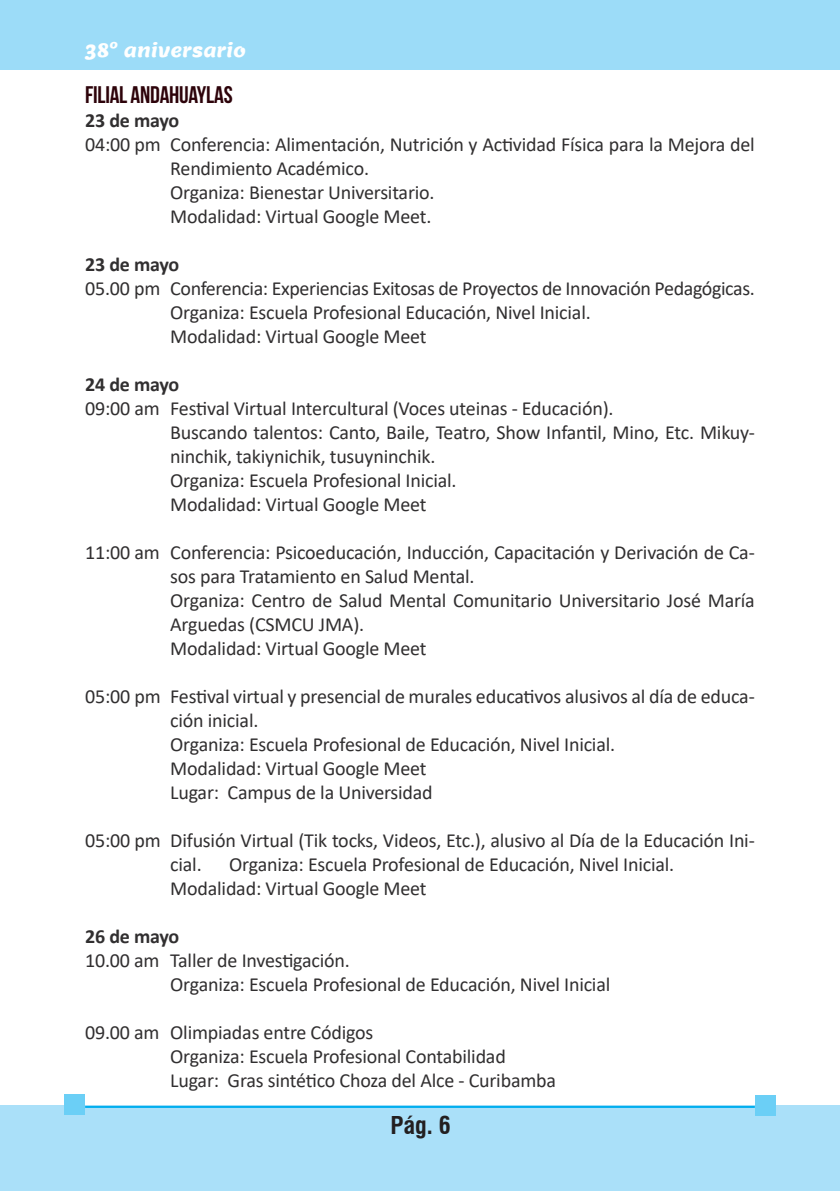
<style>
.page{position:relative;width:840px;height:1191px;background:#fff}
.page>*{position:absolute;margin:0;border:0;box-sizing:border-box;transform-origin:0 0}
.t1{font:24px "Bebas Neue";letter-spacing:-.01em;color:#2d030a}
.t2{font:700 condensed 24px "Swiss 721 BT";color:#231f20}
.t3{font:20px/24px "Calibri";letter-spacing:-.01em;color:#312f30}
.t4{font:700 20px "Calibri";letter-spacing:-.01em;color:#312f30}
.t5{font:18px "Lemon";color:#fff}
</style>
<div class="page">
<div style="left:0;top:0;width:839px;height:69px;background:#9cdcf8"></div>
<div style="left:0;top:1106px;width:839px;height:85px;background:#aae0f9"></div>
<hr style="left:85px;top:1106px;width:669px;height:2px;background:#00aeef">
<div style="left:64px;top:1094px;width:21px;height:21px;background:#6bcff6"></div>
<div style="left:754px;top:1095px;width:21px;height:21px;background:#6bcff6"></div>
<p class="t5" style="left:85px;top:38px;width:162px">38° aniversario</p>
<p class="t1" style="left:85px;top:82px;width:149px">FILIAL ANDAHUAYLAS</p>
<p class="t4" style="left:85px;top:106px;width:96px">23 de mayo</p>
<p class="t3" style="left:170px;top:132px;width:585px;text-indent:-85px">04:00 pm Conferencia: Alimentación, Nutrición y Actividad Física para la Mejora del<br>Rendimiento Académico.</p>
<p class="t3" style="left:170px;top:180px;width:266px">Organiza: Bienestar Universitario.</p>
<p class="t3" style="left:170px;top:204px;width:262px">Modalidad: Virtual Google Meet.</p>
<p class="t4" style="left:85px;top:250px;width:96px">23 de mayo</p>
<p class="t3" style="left:85px;top:276px;width:670px">05.00 pm Conferencia: Experiencias Exitosas de Proyectos de Innovación Pedagógicas.</p>
<p class="t3" style="left:170px;top:300px;width:422px">Organiza: Escuela Profesional Educación, Nivel Inicial.</p>
<p class="t3" style="left:170px;top:324px;width:258px">Modalidad: Virtual Google Meet</p>
<p class="t4" style="left:85px;top:370px;width:96px">24 de mayo</p>
<p class="t3" style="left:85px;top:396px;width:529px">09:00 am Festival Virtual Intercultural (Voces uteinas - Educación).</p>
<p class="t3" style="left:170px;top:420px;width:585px">Buscando talentos: Canto, Baile, Teatro, Show Infantil, Mino, Etc. Mikuy&shy;ninchik, takiynichik, tusuyninchik.</p>
<p class="t3" style="left:170px;top:468px;width:288px">Organiza: Escuela Profesional Inicial.</p>
<p class="t3" style="left:170px;top:492px;width:258px">Modalidad: Virtual Google Meet</p>
<p class="t3" style="left:170px;top:540px;width:585px;text-indent:-85px">11:00 am Conferencia: Psicoeducación, Inducción, Capacitación y Derivación de Ca&shy;sos para Tratamiento en Salud Mental.</p>
<p class="t3" style="left:170px;top:588px;width:585px">Organiza: Centro de Salud Mental Comunitario Universitario José María<br>Arguedas (CSMCU JMA).</p>
<p class="t3" style="left:170px;top:636px;width:258px">Modalidad: Virtual Google Meet</p>
<p class="t3" style="left:170px;top:684px;width:585px;text-indent:-85px">05:00 pm Festival virtual y presencial de murales educativos alusivos al día de educa&shy;ción inicial.</p>
<p class="t3" style="left:170px;top:732px;width:446px">Organiza: Escuela Profesional de Educación, Nivel Inicial.</p>
<p class="t3" style="left:170px;top:756px;width:258px">Modalidad: Virtual Google Meet</p>
<p class="t3" style="left:170px;top:780px;width:264px">Lugar: Campus de la Universidad</p>
<p class="t3" style="left:170px;top:828px;width:585px;text-indent:-85px">05:00 pm Difusión Virtual (Tik tocks, Videos, Etc.), alusivo al Día de la Educación Ini&shy;cial.</p>
<p class="t3" style="left:229px;top:852px;width:446px">Organiza: Escuela Profesional de Educación, Nivel Inicial.</p>
<p class="t3" style="left:170px;top:876px;width:258px">Modalidad: Virtual Google Meet</p>
<p class="t4" style="left:85px;top:922px;width:96px">26 de mayo</p>
<p class="t3" style="left:85px;top:948px;width:266px">10.00 am Taller de Investigación.</p>
<p class="t3" style="left:170px;top:972px;width:441px">Organiza: Escuela Profesional de Educación, Nivel Inicial</p>
<p class="t3" style="left:85px;top:1020px;width:289px">09.00 am Olimpiadas entre Códigos</p>
<p class="t3" style="left:170px;top:1044px;width:337px">Organiza: Escuela Profesional Contabilidad</p>
<p class="t3" style="left:170px;top:1068px;width:387px">Lugar: Gras sintético Choza del Alce - Curibamba</p>
<p class="t2" style="left:390px;top:1111px;width:62px">Pág. 6</p>
</div>
